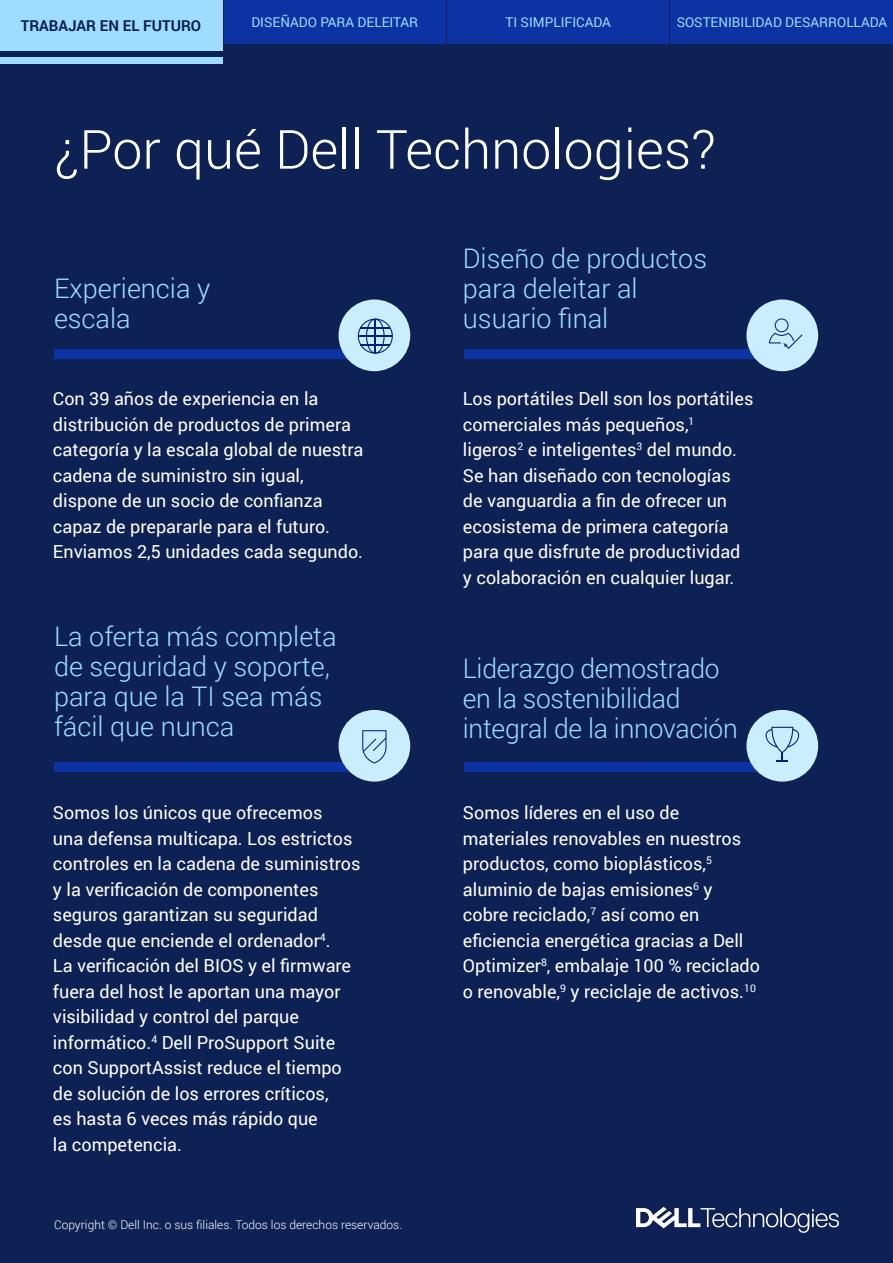
<style>
.page{position:relative;width:893px;height:1263px;background:#0d2155}
.page>*{position:absolute;margin:0;border:0;box-sizing:border-box;transform-origin:0 0}
.t1{font:300 54px "Roboto";color:#fff}
.t2{font:300 27px/30px "Roboto";color:#9fddff}
.t3{font:18px/25.5px "Roboto";color:#fff}
.t4{font:700 15px "Roboto";color:#0d2155}
.t5{font:13.5px "Roboto";color:#9fddff}
.t6{font:300 12px "Roboto";color:#fff}
</style>
<div class="page">
<div style="left:0;top:57px;width:222px;height:7px;background:#9fddff"></div>
<div style="left:464px;top:762px;width:310px;height:10px;background:#0c32a4"></div>
<div style="left:746px;top:710px;width:72px;height:72px;background:#cbeeff;border-radius:50%"></div>
<div style="left:54px;top:762px;width:310px;height:10px;background:#0c32a4"></div>
<div style="left:339px;top:710px;width:71px;height:72px;background:#cbeeff;border-radius:50%"></div>
<svg style="left:362px;top:730px;width:25px;height:33px"></svg>
<div style="left:54px;top:349px;width:310px;height:10px;background:#0c32a4"></div>
<div style="left:339px;top:299px;width:71px;height:72px;background:#cbeeff;border-radius:50%"></div>
<div style="left:464px;top:349px;width:310px;height:10px;background:#0c32a4"></div>
<div style="left:746px;top:299px;width:72px;height:72px;background:#cbeeff;border-radius:50%"></div>
<svg style="left:769px;top:318px;width:33px;height:31px"></svg>
<svg style="left:358px;top:319px;width:35px;height:35px"></svg>
<svg style="left:765px;top:727px;width:34px;height:35px"></svg>
<svg style="left:636px;top:1207px;width:203px;height:26px"></svg>
<div style="left:0;top:0;width:222px;height:50px;background:#9fddff"></div>
<div style="left:224px;top:0;width:221px;height:44px;background:#0c32a4"></div>
<div style="left:447px;top:0;width:222px;height:44px;background:#0c32a4"></div>
<div style="left:671px;top:0;width:222px;height:44px;background:#0c32a4"></div>
<p class="t4" style="left:21px;top:15px;width:182px">TRABAJAR EN EL FUTURO</p>
<p class="t5" style="left:251px;top:13px;width:168px">DISEÑADO PARA DELEITAR</p>
<p class="t5" style="left:506px;top:13px;width:107px">TI SIMPLIFICADA</p>
<p class="t5" style="left:677px;top:13px;width:212px">SOSTENIBILIDAD DESARROLLADA</p>
<h1 class="t1" style="left:54px;top:112px;width:663px">¿Por qué Dell Technologies?</h1>
<h2 class="t2" style="left:54px;top:272px;width:158px">Experiencia y escala</h2>
<h2 class="t2" style="left:463px;top:242px;width:246px">Diseño de productos para deleitar al usuario final</h2>
<p class="t3" style="left:53px;top:385px;width:312px">Con 39 años de experiencia en la distribución de productos de primera categoría y la escala global de nuestra cadena de suministro sin igual, dispone de un socio de confianza capaz de prepararle para el futuro.<br>Enviamos 2,5 unidades cada segundo.</p>
<p class="t3" style="left:463px;top:385px;width:292px">Los portátiles Dell son los portátiles comerciales más pequeños,<sup>1 </sup>ligeros<sup>2</sup> e inteligentes<sup>3</sup> del mundo.<br>Se han diseñado con tecnologías de vanguardia a fin de ofrecer un ecosistema de primera categoría para que disfrute de productividad y colaboración en cualquier lugar.</p>
<h2 class="t2" style="left:54px;top:620px;width:284px">La oferta más completa de seguridad y soporte, para que la TI sea más fácil que nunca</h2>
<h2 class="t2" style="left:463px;top:652px;width:276px">Liderazgo demostrado en la sostenibilidad integral de la innovación</h2>
<p class="t3" style="left:53px;top:799px;width:309px">Somos los únicos que ofrecemos<br>una defensa multicapa. Los estrictos controles en la cadena de suministros y la verificación de componentes seguros garantizan su seguridad desde que enciende el ordenador<sup>4</sup>.<br>La verificación del BIOS y el firmware fuera del host le aportan una mayor visibilidad y control del parque informático.<sup>4</sup> Dell ProSupport Suite con SupportAssist reduce el tiempo de solución de los errores críticos,<br>es hasta 6 veces más rápido que<br>la competencia.</p>
<p class="t3" style="left:463px;top:799px;width:299px">Somos líderes en el uso de materiales renovables en nuestros productos, como bioplásticos,<sup>5 </sup>aluminio de bajas emisiones<sup>6</sup> y cobre reciclado,<sup>7</sup> así como en eficiencia energética gracias a Dell Optimizer<sup>8</sup>, embalaje 100 % reciclado o renovable,<sup>9</sup> y reciclaje de activos.<sup>10</sup></p>
<p class="t6" style="left:54px;top:1217px;width:350px">Copyright © Dell Inc. o sus filiales. Todos los derechos reservados.</p>
</div>
